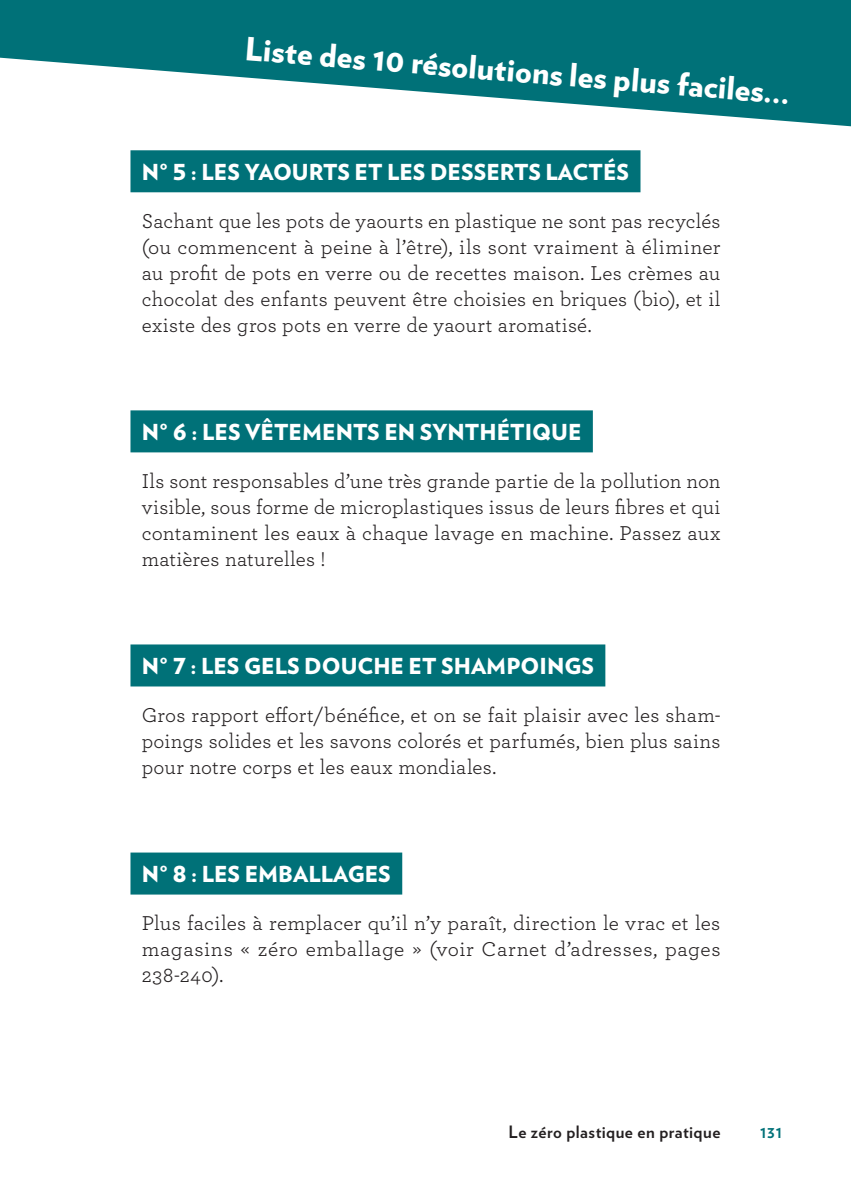
<style>
.page{position:relative;width:851px;height:1191px;background:#fff}
.page>*{position:absolute;margin:0;border:0;box-sizing:border-box;transform-origin:0 0}
.t1{font:900 32px "Verlag";color:#fff}
.t2{font:900 22px "Verlag";color:#fff}
.t3{font:21px/26px "Archer";letter-spacing:.015em;color:#231f20;text-align:justify}
.t4{font:700 17px "Verlag";letter-spacing:.025em;color:#231f20}
.t5{font:700 17px "Verlag";color:#007178}
</style>
<div class="page">
<svg style="left:1px;top:0;width:849px;height:127px;fill:#007178"></svg>
<div style="left:130px;top:150px;width:510px;height:42px;background:#007178"></div>
<div style="left:130px;top:410px;width:462px;height:42px;background:#007178"></div>
<div style="left:130px;top:644px;width:475px;height:42px;background:#007178"></div>
<div style="left:130px;top:852px;width:272px;height:42px;background:#007178"></div>
<svg style="left:0;top:0;width:1px;height:58px"></svg>
<h1 class="t1" style="left:247px;top:20px;width:548px;rotate:5deg">L ISTE DES 10 RÉSOLUTIONS LES PLUS FAC ILES…</h1>
<p class="t2" style="left:142px;top:154px;width:488px">N ° 5 : LES YAOURTS ET LES DESSERTS LACTÉS</p>
<p class="t3" style="left:142px;top:207px;width:580px">Sachant que les pots de yaourts en plastique ne sont pas recyclés (ou commencent à peine à l’être), ils sont vraiment à éliminer au profit de pots en verre ou de recettes maison. Les crèmes au chocolat des enfants peuvent être choisies en briques (bio), et il existe des gros pots en verre de yaourt aromatisé.</p>
<p class="t2" style="left:142px;top:414px;width:441px">N ° 6 : LES VÊTEMENTS EN SYNTHÉTIQUE</p>
<p class="t3" style="left:142px;top:467px;width:580px">Ils sont responsables d’une très grande partie de la pollution non visible, sous forme de microplastiques issus de leurs fibres et qui contaminent les eaux à chaque lavage en machine. Passez aux matières naturelles !</p>
<p class="t2" style="left:142px;top:648px;width:453px">N° 7 : LES GELS DOUCHE ET SHAMPOINGS</p>
<p class="t3" style="left:142px;top:701px;width:580px">Gros rapport effort/bénéfice, et on se fait plaisir avec les sham&shy;poings solides et les savons colorés et parfumés, bien plus sains pour notre corps et les eaux mondiales.</p>
<p class="t2" style="left:142px;top:856px;width:250px">N ° 8 : LES EMBALLAGES</p>
<p class="t3" style="left:142px;top:909px;width:580px">Plus faciles à remplacer qu’il n’y paraît, direction le vrac et les magasins « zéro emballage » (voir Carnet d’adresses, pages 238-240).</p>
<p class="t4" style="left:508px;top:1118px;width:213px">Le zéro plastique en pratique</p>
<p class="t5" style="left:760px;top:1118px;width:23px">131</p>
</div>
